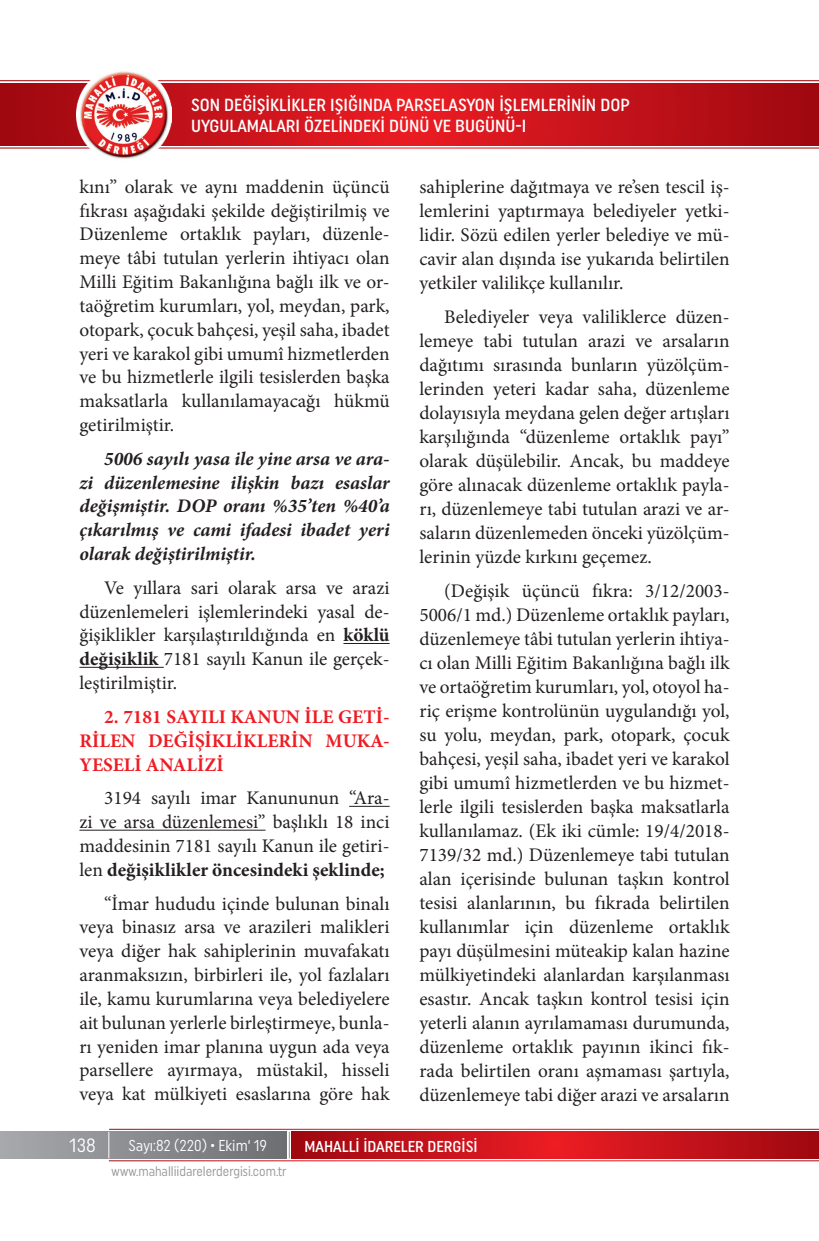
<style>
.page{position:relative;width:819px;height:1241px;background:#fff}
.page>*{position:absolute;margin:0;border:0;box-sizing:border-box;transform-origin:0 0}
.t1{font:19.25px/24px "Minion Pro";color:#231f20;text-align:justify}
.t2{font:italic 700 19.25px/23.8px "Minion Pro";color:#231f20;text-align:justify}
.t3{font:700 19.25px/23.8px "Minion Pro";color:#ee1d23;text-align:justify}
.t4{font:19.25px "Uniform Condensed";color:#fff}
.t5{font:500 17.5px/21px "Uniform Condensed";color:#fff}
.t6{font:500 15.75px "Uniform Condensed";color:#fff}
.t7{font:15.75px "Uniform Condensed";color:#fff;scale:.95 1}
.t8{font:13.83px "Uniform Condensed";color:#939598;scale:.92 1}
.s1{font-weight:700}
</style>
<div class="page">
<svg style="left:0;top:83px;width:819px;height:62px;background:#c6121a"></svg>
<img style="left:76px;top:71px;width:96px;height:88px">
<div style="left:0;top:1131px;width:287px;height:27px;background:linear-gradient(to right,#a7a9ac,#6d6f71)"></div>
<svg style="left:292px;top:1131px;width:527px;height:27px;background:#c41219"></svg>
<svg style="left:289px;top:1131px;width:1px;height:27px"></svg>
<svg style="left:108px;top:1131px;width:1px;height:27px"></svg>
<hr style="left:343px;top:643px;width:46px;height:1px;background:#231f20">
<hr style="left:79px;top:666px;width:85px;height:1px;background:#231f20">
<hr style="left:349px;top:805px;width:40px;height:1px;background:#231f20">
<hr style="left:79px;top:829px;width:186px;height:1px;background:#231f20">
<p class="t5" style="left:191px;top:94px;width:440px">SON DEĞİŞİKLİKLER IŞIĞINDA PARSELASYON İŞLEMLERİNİN DOP<br>UYGULAMALARI ÖZELİNDEKİ DÜNÜ VE BUGÜNÜ-I</p>
<p class="t1" style="left:79px;top:175px;width:312px">kını” olarak ve aynı maddenin üçüncü fıkrası aşağıdaki şekilde değiştirilmiş ve Düzenleme ortaklık payları, düzenle&shy;meye tâbi tutulan yerlerin ihtiyacı olan Milli Eğitim Bakanlığına bağlı ilk ve or&shy;taöğretim kurumları, yol, meydan, park, otopark, çocuk bahçesi, yeşil saha, ibadet yeri ve karakol gibi umumî hizmetlerden ve bu hizmetlerle ilgili tesislerden başka maksatlarla kullanılamayacağı hükmü getirilmiştir.</p>
<p class="t2" style="left:79px;top:446px;width:312px;text-indent:25px">5006 sayılı yasa ile yine arsa ve ara&shy;zi düzenlemesine ilişkin bazı esaslar değişmiştir. DOP oranı %35’ten %40’a çıkarılmış ve cami ifadesi ibadet yeri olarak değiştirilmiştir.</p>
<p class="t1" style="left:79px;top:575px;width:312px;text-indent:25px">Ve yıllara sari olarak arsa ve arazi düzenlemeleri işlemlerindeki yasal de&shy;ğişiklikler karşılaştırıldığında en <span class="s1">köklü değişiklik</span> 7181 sayılı Kanun ile gerçek&shy;leştirilmiştir.</p>
<p class="t3" style="left:79px;top:704px;width:312px;text-indent:25px">2. 7181 SAYILI KANUN İLE GETİ-RİLEN DEĞİŞİKLİKLERİN MUKA-YESELİ ANALİZİ</p>
<p class="t1" style="left:79px;top:786px;width:312px;text-indent:25px">3194 sayılı imar Kanununun “Ara&shy;zi ve arsa düzenlemesi” başlıklı 18 inci maddesinin 7181 sayılı Kanun ile getiri&shy;len <span class="s1">değişiklikler öncesindeki şeklinde;</span></p>
<p class="t1" style="left:79px;top:891px;width:312px;text-indent:25px">“İmar hududu içinde bulunan binalı veya binasız arsa ve arazileri malikleri veya diğer hak sahiplerinin muvafakatı aranmaksızın, birbirleri ile, yol fazlaları ile, kamu kurumlarına veya belediyelere ait bulunan yerlerle birleştirmeye, bunla&shy;rı yeniden imar planına uygun ada veya parsellere ayırmaya, müstakil, hisseli veya kat mülkiyeti esaslarına göre hak</p>
<p class="t1" style="left:419px;top:175px;width:312px">sahiplerine dağıtmaya ve re’sen tescil iş&shy;lemlerini yaptırmaya belediyeler yetki&shy;lidir. Sözü edilen yerler belediye ve mü&shy;cavir alan dışında ise yukarıda belirtilen yetkiler valilikçe kullanılır.</p>
<p class="t1" style="left:419px;top:304px;width:312px;text-indent:25px">Belediyeler veya valiliklerce düzen&shy;lemeye tabi tutulan arazi ve arsaların dağıtımı sırasında bunların yüzölçüm&shy;lerinden yeteri kadar saha, düzenleme dolayısıyla meydana gelen değer artışları karşılığında “düzenleme ortaklık payı” olarak düşülebilir. Ancak, bu maddeye göre alınacak düzenleme ortaklık payla&shy;rı, düzenlemeye tabi tutulan arazi ve ar&shy;saların düzenlemeden önceki yüzölçüm&shy;lerinin yüzde kırkını geçemez.</p>
<p class="t1" style="left:419px;top:578px;width:312px;text-indent:25px">(Değişik üçüncü fıkra: 3/12/2003- 5006/1 md.) Düzenleme ortaklık payları, düzenlemeye tâbi tutulan yerlerin ihtiya&shy;cı olan Milli Eğitim Bakanlığına bağlı ilk ve ortaöğretim kurumları, yol, otoyol ha&shy;riç erişme kontrolünün uygulandığı yol, su yolu, meydan, park, otopark, çocuk bahçesi, yeşil saha, ibadet yeri ve karakol gibi umumî hizmetlerden ve bu hizmet&shy;lerle ilgili tesislerden başka maksatlarla kullanılamaz. (Ek iki cümle: 19/4/2018- 7139/32 md.) Düzenlemeye tabi tutulan alan içerisinde bulunan taşkın kontrol tesisi alanlarının, bu fıkrada belirtilen kullanımlar için düzenleme ortaklık payı düşülmesini müteakip kalan hazine mülkiyetindeki alanlardan karşılanması esastır. Ancak taşkın kontrol tesisi için yeterli alanın ayrılamaması durumunda, düzenleme ortaklık payının ikinci fık&shy;rada belirtilen oranı aşmaması şartıyla, düzenlemeye tabi diğer arazi ve arsaların</p>
<p class="t4" style="left:69px;top:1133px;width:28px">138</p>
<p class="t7" style="left:128px;top:1136px;width:147px">Sayı:82 (220) • Ekim‘ 19</p>
<p class="t8" style="left:111px;top:1162px;width:192px">www.mahalliidarelerdergisi.com.tr</p>
<p class="t6" style="left:304px;top:1136px;width:175px">MAHALLİ İDARELER DERGİSİ</p>
</div>
